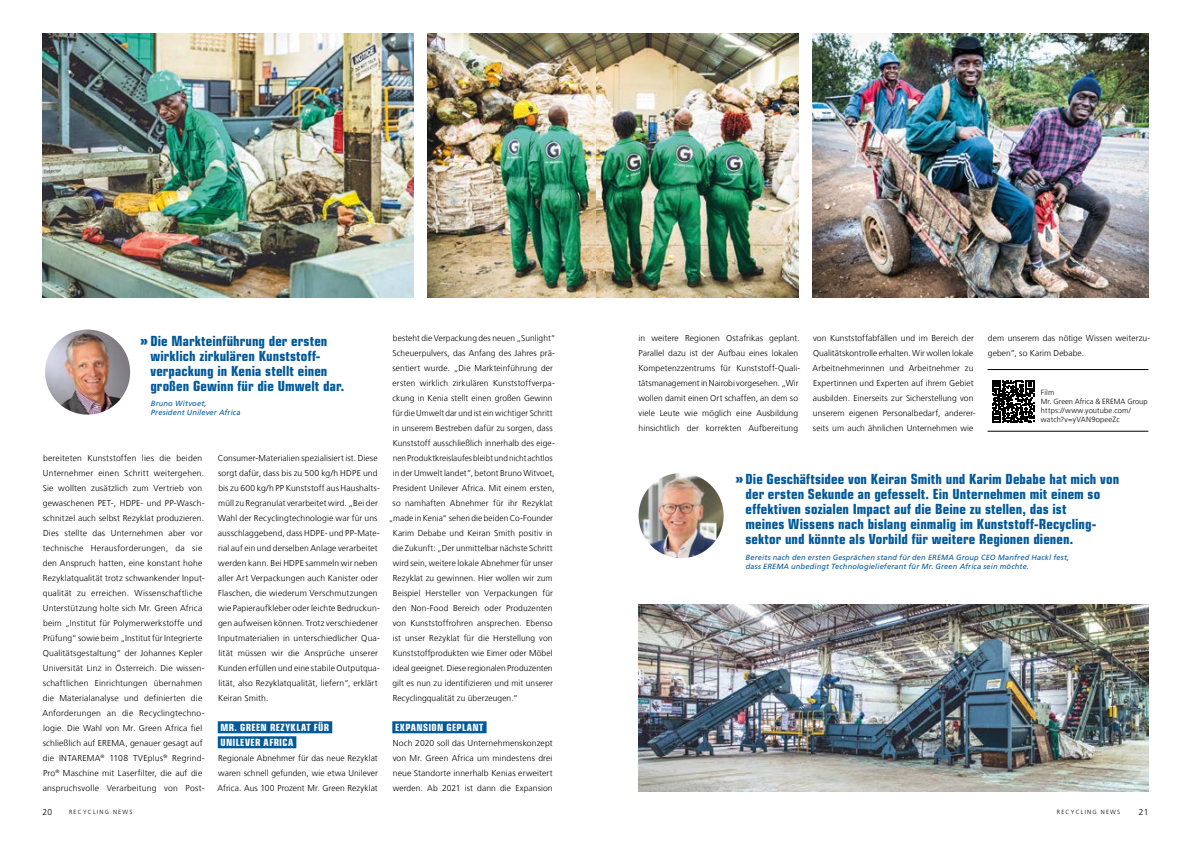
<style>
.page{position:relative;width:1191px;height:842px;background:#fff}
.page>*{position:absolute;margin:0;border:0;box-sizing:border-box;transform-origin:0 0}
.t1{font:700 condensed 14px/15px "Eurostile";letter-spacing:.005em;color:#00599a}
.t2{font:700 condensed 10px/15px "Eurostile";letter-spacing:.035em;color:#fff}
.t3{font:300 8.5px/15px "Frutiger LT Com";letter-spacing:.015em;color:#000}
.t4{font:italic 7.5px/9px "Frutiger LT Com";letter-spacing:.02em;color:#00599a}
.t5{font:300 7.5px/9px "Frutiger LT Com";letter-spacing:.015em;color:#000}
.t6{font:300 6px "Frutiger LT Com";letter-spacing:.2em;color:#000}
.s1{font-size:16px}
</style>
<div class="page">
<div style="left:218px;top:721px;width:114px;height:12px;background:#00599a"></div>
<div style="left:218px;top:736px;width:78px;height:12px;background:#00599a"></div>
<div style="left:392px;top:721px;width:94px;height:12px;background:#00599a"></div>
<img style="left:45px;top:330px;width:85px;height:85px;border-radius:42px">
<img style="left:638px;top:604px;width:510px;height:187px">
<img style="left:43px;top:34px;width:370px;height:263px">
<img style="left:638px;top:473px;width:85px;height:85px;border-radius:43px">
<img style="left:812px;top:34px;width:336px;height:263px">
<img style="left:428px;top:34px;width:370px;height:263px">
<svg style="left:992px;top:380px;width:42px;height:43px"></svg>
<hr style="left:987px;top:369px;width:161px;height:1px;background:#000">
<hr style="left:987px;top:431px;width:161px;height:1px;background:#000">
<h1 class="t1" style="left:150px;top:333px;width:195px;text-indent:-11px"><span class="s1">»</span>Die Markteinführung der ersten wirklich zirkulären Kunststoff&shy;verpackung in Kenia stellt einen großen Gewinn für die Umwelt dar.</h1>
<p class="t4" style="left:151px;top:399px;width:91px">Bruno Witvoet,<br>President Unilever Africa</p>
<p class="t3" style="left:42px;top:451px;width:164px">bereiteten Kunststoffen lies die beiden Unternehmer einen Schritt weitergehen.<br>Sie wollten zusätzlich zum Vertrieb von gewaschenen PET-, HDPE- und PP-Wasch&shy;schnitzel auch selbst Rezyklat produzieren.<br>Dies stellte das Unternehmen aber vor technische Herausforderungen, da sie den Anspruch hatten, eine konstant hohe Rezyklatqualität trotz schwankender Input&shy;qualität zu erreichen. Wissenschaftliche Unterstützung holte sich Mr. Green Africa beim „Institut für Polymerwerkstoffe und Prüfung“ sowie beim „Institut für Integrierte Qualitätsgestaltung“ der Johannes Kepler Universität Linz in Österreich. Die wissen&shy;schaftlichen Einrichtungen übernahmen die Materialanalyse und definierten die Anforderungen an die Recyclingtechno&shy;logie. Die Wahl von Mr. Green Africa fiel schließlich auf EREMA, genauer gesagt auf die INTAREMA<sup>®</sup> 1108 TVEplus<sup>®</sup> Regrind-Pro<sup>®</sup> Maschine mit Laserfilter, die auf die anspruchsvolle Verarbeitung von Post-</p>
<p class="t3" style="left:218px;top:451px;width:163px">Consumer-Materialien spezialisiert ist. Diese sorgt dafür, dass bis zu 500 kg/h HDPE und bis zu 600 kg/h PP Kunststoff aus Haushalts&shy;müll zu Regranulat verarbeitet wird. „Bei der Wahl der Recyclingtechnologie war für uns ausschlaggebend, dass HDPE- und PP-Mate&shy;rial auf ein und derselben Anlage verarbeitet werden kann. Bei HDPE sammeln wir neben aller Art Verpackungen auch Kanister oder Flaschen, die wiederum Verschmutzungen wie Papieraufkleber oder leichte Bedruckun&shy;gen aufweisen können. Trotz verschiedener Inputmaterialien in unterschiedlicher Qua&shy;lität müssen wir die Ansprüche unserer Kunden erfüllen und eine stabile Outputqua&shy;lität, also Rezyklatqualität, liefern“, erklärt Keiran Smith.</p>
<p class="t2" style="left:221px;top:720px;width:110px">MR. GREEN REZYKLAT FÜR<br>UNILEVER AFRICA</p>
<p class="t3" style="left:218px;top:751px;width:162px;text-align:justify">Regionale Abnehmer für das neue Rezyklat waren schnell gefunden, wie etwa Unilever Africa. Aus 100 Prozent Mr. Green Rezyklat</p>
<p class="t3" style="left:393px;top:331px;width:164px">besteht die Verpackung des neuen „Sunlight“</p>
<p class="t3" style="left:392px;top:346px;width:164px">Scheuerpulvers, das Anfang des Jahres prä-</p>
<p class="t3" style="left:392px;top:361px;width:162px">sentiert wurde. „Die Markteinführung der</p>
<p class="t3" style="left:392px;top:376px;width:164px">ersten wirklich zirkulären Kunststoffverpa-</p>
<p class="t3" style="left:392px;top:391px;width:162px">ckung in Kenia stellt einen großen Gewinn</p>
<p class="t3" style="left:393px;top:406px;width:162px">für die Umwelt dar und ist ein wichtiger Schritt</p>
<p class="t3" style="left:393px;top:421px;width:161px">in unserem Bestreben dafür zu sorgen, dass</p>
<p class="t3" style="left:393px;top:436px;width:164px">Kunststoff ausschließlich innerhalb des eige-</p>
<p class="t3" style="left:393px;top:451px;width:161px">nen Produktkreislaufes bleibt und nicht achtlos</p>
<p class="t3" style="left:393px;top:466px;width:163px">in der Umwelt landet“, betont Bruno Witvoet,</p>
<p class="t3" style="left:393px;top:481px;width:163px">President Unilever Africa. Mit einem ersten,</p>
<p class="t3" style="left:392px;top:496px;width:162px">so namhaften Abnehmer für ihr Rezyklat</p>
<p class="t3" style="left:389px;top:511px;width:166px">„made in Kenia“ sehen die beiden Co-Founder</p>
<p class="t3" style="left:393px;top:526px;width:161px">Karim Debabe und Keiran Smith positiv in</p>
<p class="t3" style="left:392px;top:541px;width:162px">die Zukunft: „Der unmittelbar nächste Schritt</p>
<p class="t3" style="left:393px;top:556px;width:162px">wird sein, weitere lokale Abnehmer für unser</p>
<p class="t3" style="left:393px;top:571px;width:161px">Rezyklat zu gewinnen. Hier wollen wir zum</p>
<p class="t3" style="left:393px;top:586px;width:162px">Beispiel Hersteller von Verpackungen für</p>
<p class="t3" style="left:392px;top:601px;width:162px">den Non-Food Bereich oder Produzenten</p>
<p class="t3" style="left:393px;top:616px;width:161px">von Kunststoffrohren ansprechen. Ebenso</p>
<p class="t3" style="left:393px;top:631px;width:161px">ist unser Rezyklat für die Herstellung von</p>
<p class="t3" style="left:393px;top:646px;width:161px">Kunststoffprodukten wie Eimer oder Möbel</p>
<p class="t3" style="left:393px;top:661px;width:161px">ideal geeignet. Diese regionalen Produzenten</p>
<p class="t3" style="left:392px;top:676px;width:162px">gilt es nun zu identifizieren und mit unserer</p>
<p class="t3" style="left:393px;top:691px;width:127px">Recyclingqualität zu überzeugen.“</p>
<p class="t2" style="left:395px;top:720px;width:90px">EXPANSION GEPLANT</p>
<p class="t3" style="left:393px;top:736px;width:161px;text-align:justify">Noch 2020 soll das Unternehmenskonzept von Mr. Green Africa um mindestens drei neue Standorte innerhalb Kenias erweitert werden. Ab 2021 ist dann die Expansion</p>
<p class="t3" style="left:812px;top:331px;width:165px">von Kunststoffabfällen und im Bereich der Qualitätskontrolle erhalten. Wir wollen lokale Arbeitnehmerinnen und Arbeitnehmer zu Expertinnen und Experten auf ihrem Gebiet ausbilden. Einerseits zur Sicherstellung von unserem eigenen Personalbedarf, anderer&shy;seits um auch ähnlichen Unternehmen wie</p>
<p class="t3" style="left:638px;top:331px;width:164px">in weitere Regionen Ostafrikas geplant.<br>Parallel dazu ist der Aufbau eines lokalen Kompetenzzentrums für Kunststoff-Quali&shy;tätsmanagement in Nairobi vorgesehen. „Wir wollen damit einen Ort schaffen, an dem so viele Leute wie möglich eine Ausbildung hinsichtlich der korrekten Aufbereitung</p>
<p class="t3" style="left:988px;top:331px;width:164px">dem unserem das nötige Wissen weiterzu&shy;geben“, so Karim Debabe.</p>
<p class="t5" style="left:1041px;top:388px;width:108px">Film<br>Mr. Green Africa &amp; EREMA Group https://www.youtube.com/ watch?v=yVAN9opeeZc</p>
<p class="t1" style="left:745px;top:472px;width:375px;text-indent:-11px"><span class="s1">»</span>Die Geschäftsidee von Keiran Smith und Karim Debabe hat mich von der ersten Sekunde an gefesselt. Ein Unternehmen mit einem so effektiven sozialen Impact auf die Beine zu stellen, das ist<br>meines Wissens nach bislang einmalig im Kunststoff-Recycling&shy;sektor und könnte als Vorbild für weitere Regionen dienen.</p>
<p class="t4" style="left:745px;top:553px;width:325px">Bereits nach den ersten Gesprächen stand für den EREMA Group CEO Manfred Hackl fest, dass EREMA unbedingt Technologielieferant für Mr. Green Africa sein möchte.</p>
<p class="t3" style="left:43px;top:804px;width:11px">20</p>
<p class="t6" style="left:69px;top:808px;width:65px">RECYCLING NEWS</p>
<p class="t6" style="left:1056px;top:808px;width:65px">RECYCLING NEWS</p>
<p class="t3" style="left:1138px;top:804px;width:11px">21</p>
</div>
